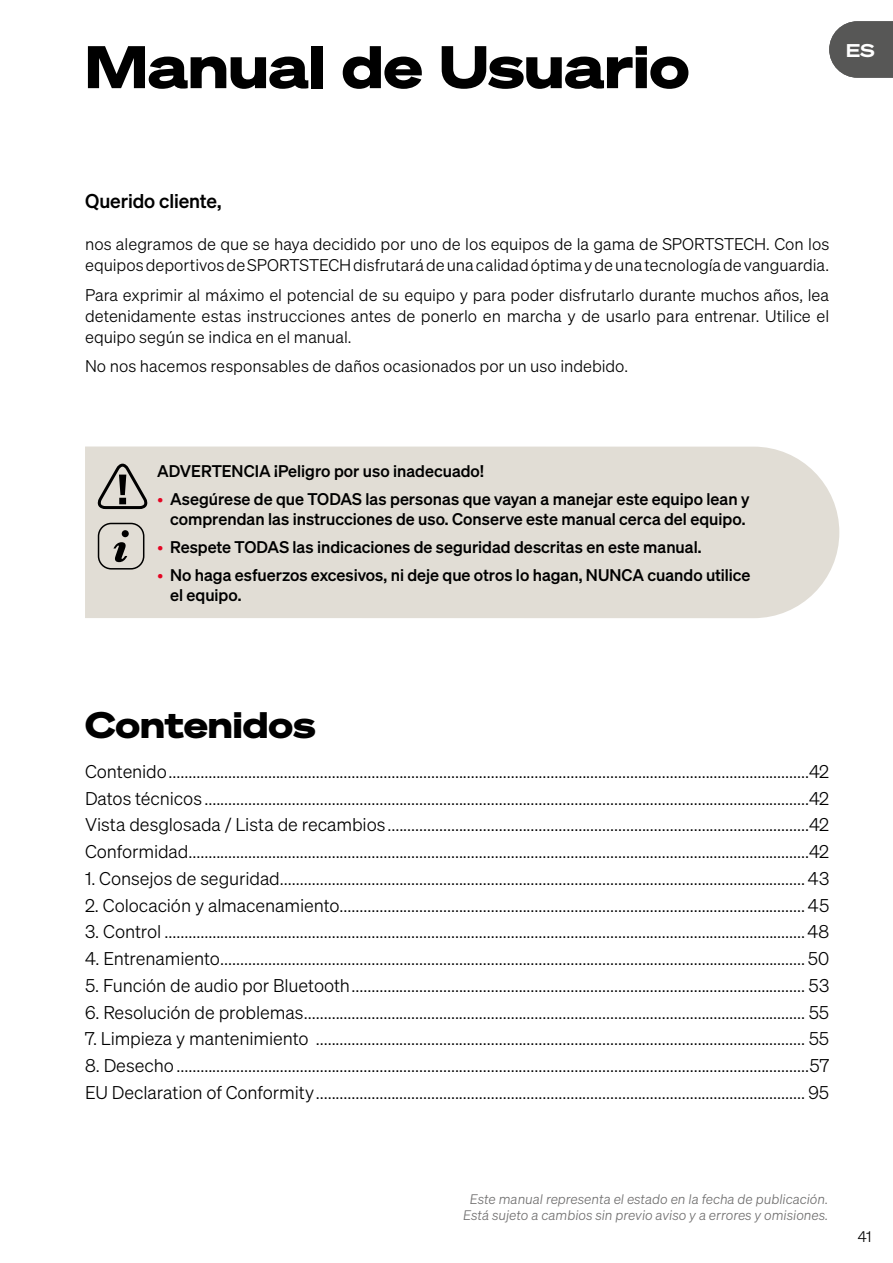
<style>
.page{position:relative;width:893px;height:1263px;background:#fff}
.page>*{position:absolute;margin:0;border:0;box-sizing:border-box;transform-origin:0 0}
.t1{font:700 58.5px "Sohne Breit";color:#000}
.t2{font:700 36px "Sohne Breit";color:#000}
.t3{font:19.5px "Sohne Kraftig";letter-spacing:-.005em;color:#000}
.t4{font:18px/26.7px "Sohne Leicht";letter-spacing:-.005em;color:#000;text-align:justify}
.t5{font:18px "Sohne Breit Dreiviertelfett";color:#fff}
.t6{font:16.5px/21px "Sohne Leicht";color:#000}
.t7{font:16.5px/19.8px "Sohne Kraftig";color:#000;text-align:center}
.t8{font:15px "Sohne Leicht";color:#000}
.t9{font:13.5px/16.2px "Sohne Leicht Kursiv";color:#706f6f;text-align:center}
.s1{font-size:19.5px}
.s2{font-family:"Sohne Leicht";color:#e40523}
</style>
<div class="page">
<svg style="left:829px;top:21px;width:64px;height:57px;background:#676766"></svg>
<div style="left:85px;top:446px;width:754px;height:172px;background:#e1ddd5"></div>
<svg style="left:113px;top:530px;width:16px;height:32px"></svg>
<div style="left:98px;top:523px;width:46px;height:46px;border:2px solid #000;border-radius:13px"></div>
<svg style="left:96px;top:462px;width:54px;height:49px;background:#aeaba5"></svg>
<h1 class="t1" style="left:85px;top:29px;width:606px">Manual de Usuario</h1>
<p class="t5" style="left:846px;top:39px;width:36px">ES<span class="s1">DE</span></p>
<p class="t3" style="left:85px;top:189px;width:138px">Querido cliente,</p>
<p class="t6" style="left:85px;top:233px;width:746px">nos alegramos de que se haya decidido por uno de los equipos de la gama de SPORTSTECH. Con los equipos deportivos de SPORTSTECH disfrutará de una calidad óptima y de una tecnología de vanguardia.</p>
<p class="t6" style="left:85px;top:284px;width:746px;text-align:justify">Para exprimir al máximo el potencial de su equipo y para poder disfrutarlo durante muchos años, lea detenidamente estas instrucciones antes de ponerlo en marcha y de usarlo para entrenar. Utilice el equipo según se indica en el manual.</p>
<p class="t6" style="left:85px;top:355px;width:544px">No nos hacemos responsables de daños ocasionados por un uso indebido.</p>
<p class="t7" style="left:157px;top:460px;width:328px">ADVERTENCIA ¡Peligro por uso inadecuado!</p>
<p class="t7" style="left:157px;top:488px;width:594px"><span class="s2">•</span> Asegúrese de que TODAS las personas que vayan a manejar este equipo lean y comprendan las instrucciones de uso. Conserve este manual cerca del equipo.</p>
<p class="t7" style="left:157px;top:537px;width:546px"><span class="s2">•</span> Respete TODAS las indicaciones de seguridad descritas en este manual.</p>
<p class="t7" style="left:170px;top:565px;width:582px;text-align:left;text-indent:-13px"><span class="s2">•</span> No haga esfuerzos excesivos, ni deje que otros lo hagan, NUNCA cuando utilice el equipo.</p>
<h2 class="t2" style="left:85px;top:702px;width:232px">Contenidos</h2>
<p class="t4" style="left:85px;top:758px;width:746px">Contenido.................................................................................................................................................................42<br>Datos técnicos ........................................................................................................................................................42<br>Vista desglosada / Lista de recambios..........................................................................................................42<br>Conformidad............................................................................................................................................................42</p>
<p class="t4" style="left:85px;top:865px;width:746px">1. Consejos de seguridad.................................................................................................................................... 43</p>
<p class="t4" style="left:85px;top:891px;width:746px">2. Colocación y almacenamiento..................................................................................................................... 45</p>
<p class="t4" style="left:85px;top:918px;width:746px">3. Control .................................................................................................................................................................48</p>
<p class="t4" style="left:85px;top:945px;width:746px">4. Entrenamiento................................................................................................................................................... 50</p>
<p class="t4" style="left:85px;top:972px;width:746px">5. Función de audio por Bluetooth.................................................................................................................. 53</p>
<p class="t4" style="left:85px;top:998px;width:746px">6. Resolución de problemas.............................................................................................................................. 55</p>
<p class="t4" style="left:85px;top:1025px;width:746px">7. Limpieza y mantenimiento ........................................................................................................................... 55</p>
<p class="t4" style="left:85px;top:1052px;width:746px">8. Desecho ...............................................................................................................................................................57<br>EU Declaration of Conformity........................................................................................................................... 95</p>
<p class="t9" style="left:463px;top:1191px;width:366px">Este manual representa el estado en la fecha de publicación.<br>Está sujeto a cambios sin previo aviso y a errores y omisiones.</p>
<p class="t8" style="left:858px;top:1228px;width:15px">41</p>
</div>
